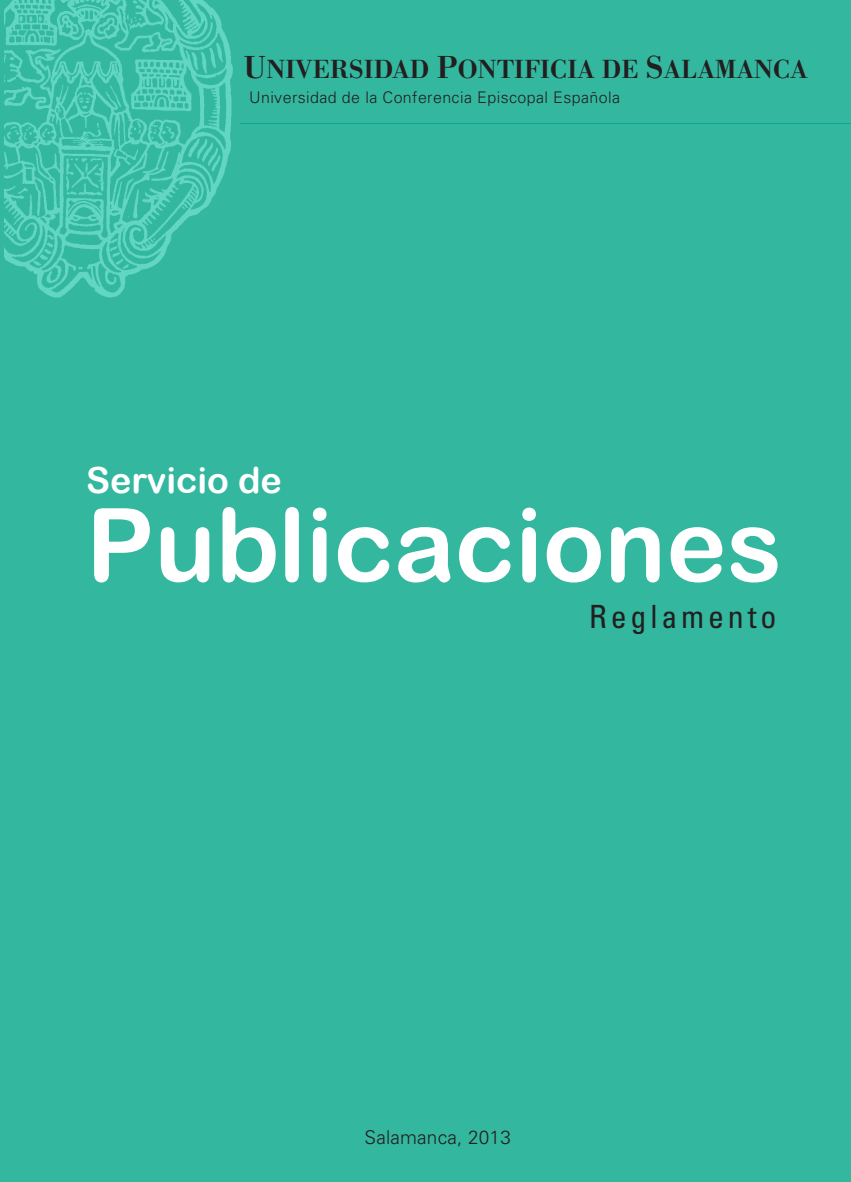
<style>
.page{position:relative;width:851px;height:1182px;background:#33b89f}
.page>*{position:absolute;margin:0;border:0;box-sizing:border-box;transform-origin:0 0}
.t1{font:102px "Arial Rounded MT Bold";color:#fff}
.t2{font:36px "Arial Rounded MT Bold";color:#fff}
.t3{font:condensed 32px "Univers";letter-spacing:.12em;color:#231f20}
.t4{font:600 27.2px "Bodoni Antiqua T";letter-spacing:.01em;color:#231f20}
.t5{font:300 19px "Univers";letter-spacing:.01em;color:#231f20}
.t6{font:300 16px "Univers";letter-spacing:.025em;color:#231f20}
.s1{font-size:33px}
</style>
<div class="page">
<img style="left:5px;top:0;width:228px;height:298px">
<p class="t4" style="left:244px;top:42px;width:565px"><span class="s1">U</span>NIVERSIDAD <span class="s1">P</span>ONTIFICIA DE <span class="s1">S</span>ALAMANCA</p>
<p class="t4" style="left:244px;top:53px;width:565px"><span class="s1">U</span>NIVERSIDAD <span class="s1">P</span>ONTIFICIA DE <span class="s1">S</span>ALAMANCA</p>
<p class="t6" style="left:249px;top:88px;width:372px">Universidad de la Conferencia Episcopal Española</p>
<h2 class="t2" style="left:86px;top:459px;width:197px">Servicio de</h2>
<h1 class="t1" style="left:86px;top:485px;width:697px">Publicaciones</h1>
<p class="t3" style="left:589px;top:597px;width:189px">Reglamento</p>
<h2 class="t2" style="left:86px;top:470px;width:197px">Servicio de</h2>
<p class="t3" style="left:589px;top:608px;width:189px">Reglamento</p>
<p class="t5" style="left:364px;top:1126px;width:148px">Salamanca, 2013</p>
</div>
